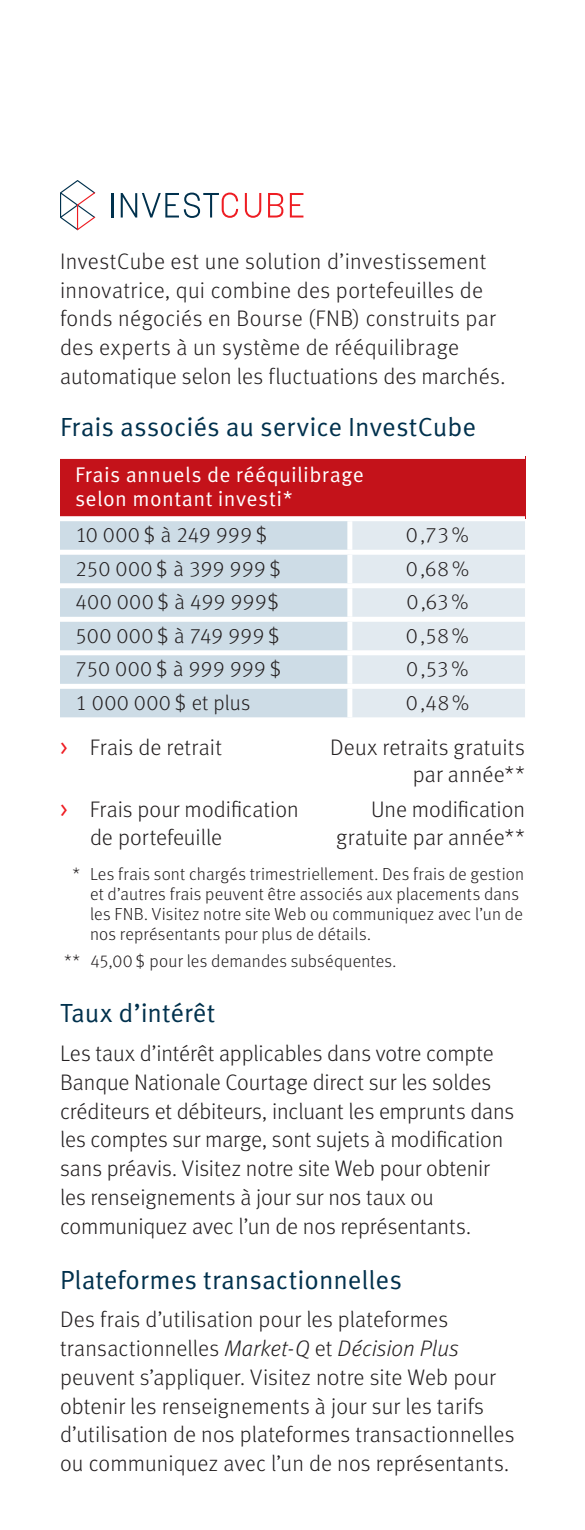
<style>
.page{position:relative;width:585px;height:1530px;background:#fff}
.page>*{position:absolute;margin:0;border:0;box-sizing:border-box;transform-origin:0 0}
.t1{font:26.25px "Meta OT Norm";color:#00314d}
.t2{font:300 22.5px/28.8px "Meta OT";letter-spacing:.005em;color:#231f20}
.t3{font:300 21.25px "Meta OT";color:#231f20}
.t4{font:21.25px/23.8px "Meta OT Norm";letter-spacing:.02em;color:#fff}
.t5{font:300 21.25px "Meta OT";letter-spacing:.02em;color:#231f20}
.t6{font:300 17.5px/20px "Meta OT";letter-spacing:.01em;color:#231f20}
.s1{font-family:"Meta OT Norm";font-weight:400;color:#ee1d23}
.s2{font-style:italic}
</style>
<div class="page">
<hr style="left:112px;top:193px;width:2px;height:25px;background:#00314d">
<svg style="left:121px;top:193px;width:117px;height:25px"></svg>
<svg style="left:245px;top:193px;width:16px;height:25px"></svg>
<svg style="left:268px;top:193px;width:15px;height:25px"></svg>
<svg style="left:290px;top:193px;width:13px;height:25px"></svg>
<svg style="left:60px;top:180px;width:35px;height:50px"></svg>
<div style="left:60px;top:456px;width:465px;height:63px;background:#c4121a"></div>
<div style="left:60px;top:521px;width:287px;height:196px;background:#cddce6"></div>
<div style="left:352px;top:521px;width:173px;height:196px;background:#e2eaf0"></div>
<div style="left:60px;top:454px;width:465px;height:5px;background:#fff"></div>
<div style="left:60px;top:516px;width:465px;height:5px;background:#fff"></div>
<div style="left:60px;top:550px;width:465px;height:5px;background:#fff"></div>
<div style="left:60px;top:583px;width:465px;height:5px;background:#fff"></div>
<div style="left:60px;top:617px;width:465px;height:5px;background:#fff"></div>
<div style="left:60px;top:650px;width:465px;height:5px;background:#fff"></div>
<div style="left:60px;top:684px;width:465px;height:5px;background:#fff"></div>
<p class="t2" style="left:60px;top:249px;width:447px">InvestCube est une solution d’investissement innovatrice, qui combine des portefeuilles de fonds négociés en Bourse (FNB) construits par des experts à un système de rééquilibrage automatique selon les fluctuations des marchés.</p>
<p class="t1" style="left:60px;top:418px;width:418px">Frais associés au service InvestCube</p>
<p class="t4" style="left:75px;top:465px;width:290px">Frais annuels de rééquilibrage selon montant investi*</p>
<p class="t3" style="left:75px;top:527px;width:195px">10 000 $ à 249 999 $</p>
<p class="t3" style="left:406px;top:527px;width:65px">0 ,73 %</p>
<p class="t3" style="left:75px;top:561px;width:208px">250 000 $ à 399 999 $</p>
<p class="t3" style="left:406px;top:561px;width:65px">0 ,68 %</p>
<p class="t3" style="left:75px;top:594px;width:206px">400 000 $ à 499 999$</p>
<p class="t3" style="left:406px;top:594px;width:64px">0 ,63 %</p>
<p class="t3" style="left:75px;top:628px;width:207px">500 000 $ à 749 999 $</p>
<p class="t3" style="left:406px;top:628px;width:65px">0 ,58 %</p>
<p class="t3" style="left:75px;top:661px;width:208px">750 000 $ à 999 999 $</p>
<p class="t3" style="left:406px;top:661px;width:64px">0 ,53 %</p>
<p class="t5" style="left:75px;top:695px;width:177px">1 000 000 $ et plus</p>
<p class="t3" style="left:406px;top:695px;width:65px">0 ,48 %</p>
<p class="t2" style="left:60px;top:734px;width:163px"><span class="s1">&gt;</span> Frais de retrait</p>
<p class="t2" style="left:330px;top:735px;width:196px;line-height:27.5px;text-align:right">Deux retraits gratuits par année**</p>
<p class="t2" style="left:60px;top:797px;width:240px"><span class="s1">&gt;</span> Frais pour modification</p>
<p class="t2" style="left:371px;top:797px;width:155px">Une modification</p>
<p class="t2" style="left:90px;top:824px;width:134px">de portefeuille</p>
<p class="t2" style="left:336px;top:824px;width:190px">gratuite par année**</p>
<p class="t6" style="left:90px;top:865px;width:436px;text-indent:-18px">* Les frais sont chargés trimestriellement. Des frais de gestion et d’autres frais peuvent être associés aux placements dans les FNB. Visitez notre site Web ou communiquez avec l’un de nos représentants pour plus de détails.</p>
<p class="t6" style="left:64px;top:953px;width:334px">** 45,00 $ pour les demandes subséquentes.</p>
<p class="t1" style="left:60px;top:1004px;width:157px">Taux d’intérêt</p>
<p class="t2" style="left:60px;top:1041px;width:456px">Les taux d’intérêt applicables dans votre compte Banque Nationale Courtage direct sur les soldes créditeurs et débiteurs, incluant les emprunts dans les comptes sur marge, sont sujets à modification sans préavis. Visitez notre site Web pour obtenir les renseignements à jour sur nos taux ou communiquez avec l’un de nos représentants.</p>
<p class="t1" style="left:60px;top:1270px;width:344px">Plateformes transactionnelles</p>
<p class="t2" style="left:60px;top:1307px;width:456px">Des frais d’utilisation pour les plateformes transactionnelles <span class="s2">Market-Q</span> et <span class="s2">Décision Plus </span>peuvent s’appliquer. Visitez notre site Web pour obtenir les renseignements à jour sur les tarifs d’utilisation de nos plateformes transactionnelles ou communiquez avec l’un de nos représentants.</p>
</div>
